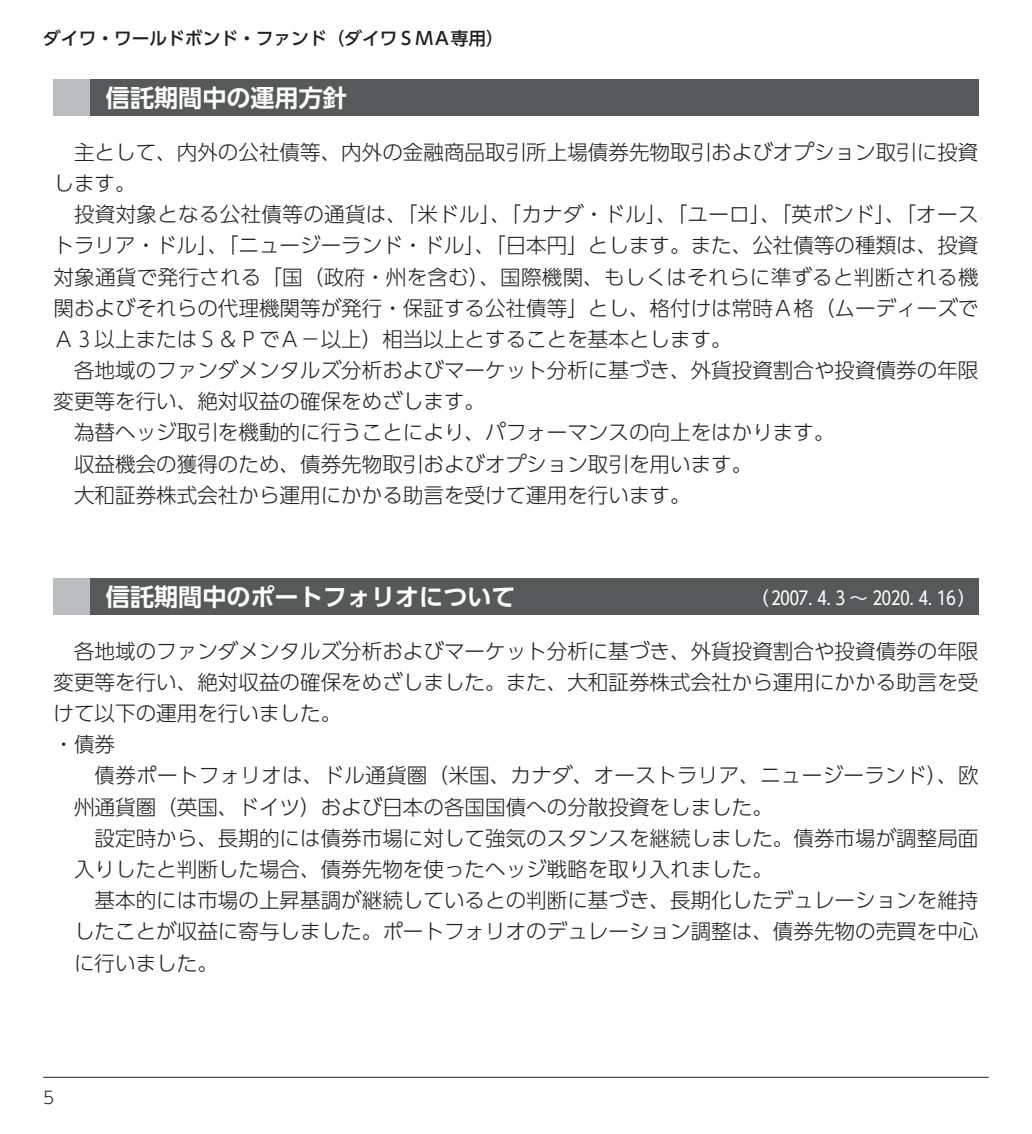
<style>
.page{position:relative;width:1032px;height:1134px;background:#fff}
.page>*{position:absolute;margin:0;border:0;box-sizing:border-box;transform-origin:0 0}
.t1{font:700 24px "UD Shin Go Pro De";color:#fff}
.t2{font:300 20.6px/31.2px "UD Shin Go Pro";color:#231f20}
.t3{font:18.4px "UD Shin Go Pro";color:#fff}
.t4{font:500 17.8px "UD Shin Go Pro";color:#231f20}
.t5{font:300 17px "UD Shin Go Pro";color:#231f20}
</style>
<div class="page">
<hr style="left:43px;top:1077px;width:946px;height:1px;background:#231f20">
<div style="left:54px;top:79px;width:924px;height:37px;background:#57585a"></div>
<div style="left:54px;top:79px;width:36px;height:37px;background:#bcbdc0"></div>
<div style="left:54px;top:578px;width:924px;height:37px;background:#57585a"></div>
<div style="left:54px;top:578px;width:36px;height:37px;background:#bcbdc0"></div>
<p class="t4" style="left:43px;top:24px;width:462px">ダイワ・ワールドボンド・ファンド（ダイワＳＭＡ専用）</p>
<p class="t1" style="left:106px;top:78px;width:242px">信託期間中の運用方針</p>
<p class="t2" style="left:54px;top:136px;width:926px;text-indent:21px">主として、内外の公社債等、内外の金融商品取引所上場債券先物取引およびオプション取引に投資します。</p>
<p class="t2" style="left:54px;top:198px;width:926px;text-align:justify;text-indent:21px">投資対象となる公社債等の通貨は、「米ドル」、「カナダ・ドル」、「ユーロ」、「英ポンド」、「オーストラリア・ドル」、「ニュージーランド・ドル」、「日本円」とします。また、公社債等の種類は、投資対象通貨で発行される「国（政府・州を含む）、国際機関、もしくはそれらに準ずると判断される機関およびそれらの代理機関等が発行・保証する公社債等」とし、格付けは常時Ａ格（ムーディーズでＡ 3 以上またはＳ＆ＰでＡ－以上）相当以上とすることを基本とします。</p>
<p class="t2" style="left:74px;top:354px;width:906px">各地域のファンダメンタルズ分析およびマーケット分析に基づき、外貨投資割合や投資債券の年限</p>
<p class="t2" style="left:54px;top:385px;width:433px">変更等を行い、絶対収益の確保をめざします。</p>
<p class="t2" style="left:74px;top:416px;width:762px">為替ヘッジ取引を機動的に行うことにより、パフォーマンスの向上をはかります。</p>
<p class="t2" style="left:74px;top:447px;width:680px">収益機会の獲得のため、債券先物取引およびオプション取引を用います。</p>
<p class="t2" style="left:74px;top:479px;width:618px">大和証券株式会社から運用にかかる助言を受けて運用を行います。</p>
<p class="t1" style="left:106px;top:577px;width:411px">信託期間中のポートフォリオについて</p>
<p class="t3" style="left:750px;top:583px;width:227px">（ 2007. 4. 3 ～ 2020. 4. 16）</p>
<p class="t2" style="left:54px;top:635px;width:926px;text-indent:21px">各地域のファンダメンタルズ分析およびマーケット分析に基づき、外貨投資割合や投資債券の年限変更等を行い、絶対収益の確保をめざしました。また、大和証券株式会社から運用にかかる助言を受けて以下の運用を行いました。<br>・債券</p>
<p class="t2" style="left:74px;top:759px;width:906px;text-indent:21px">債券ポートフォリオは、ドル通貨圏（米国、カナダ、オーストラリア、ニュージーランド）、欧州通貨圏（英国、ドイツ）および日本の各国国債への分散投資をしました。</p>
<p class="t2" style="left:74px;top:822px;width:906px;text-indent:21px">設定時から、長期的には債券市場に対して強気のスタンスを継続しました。債券市場が調整局面入りしたと判断した場合、債券先物を使ったヘッジ戦略を取り入れました。</p>
<p class="t2" style="left:74px;top:884px;width:906px;text-align:justify;text-indent:21px">基本的には市場の上昇基調が継続しているとの判断に基づき、長期化したデュレーションを維持したことが収益に寄与しました。ポートフォリオのデュレーション調整は、債券先物の売買を中心に行いました。</p>
<p class="t5" style="left:43px;top:1083px;width:13px">5</p>
</div>
